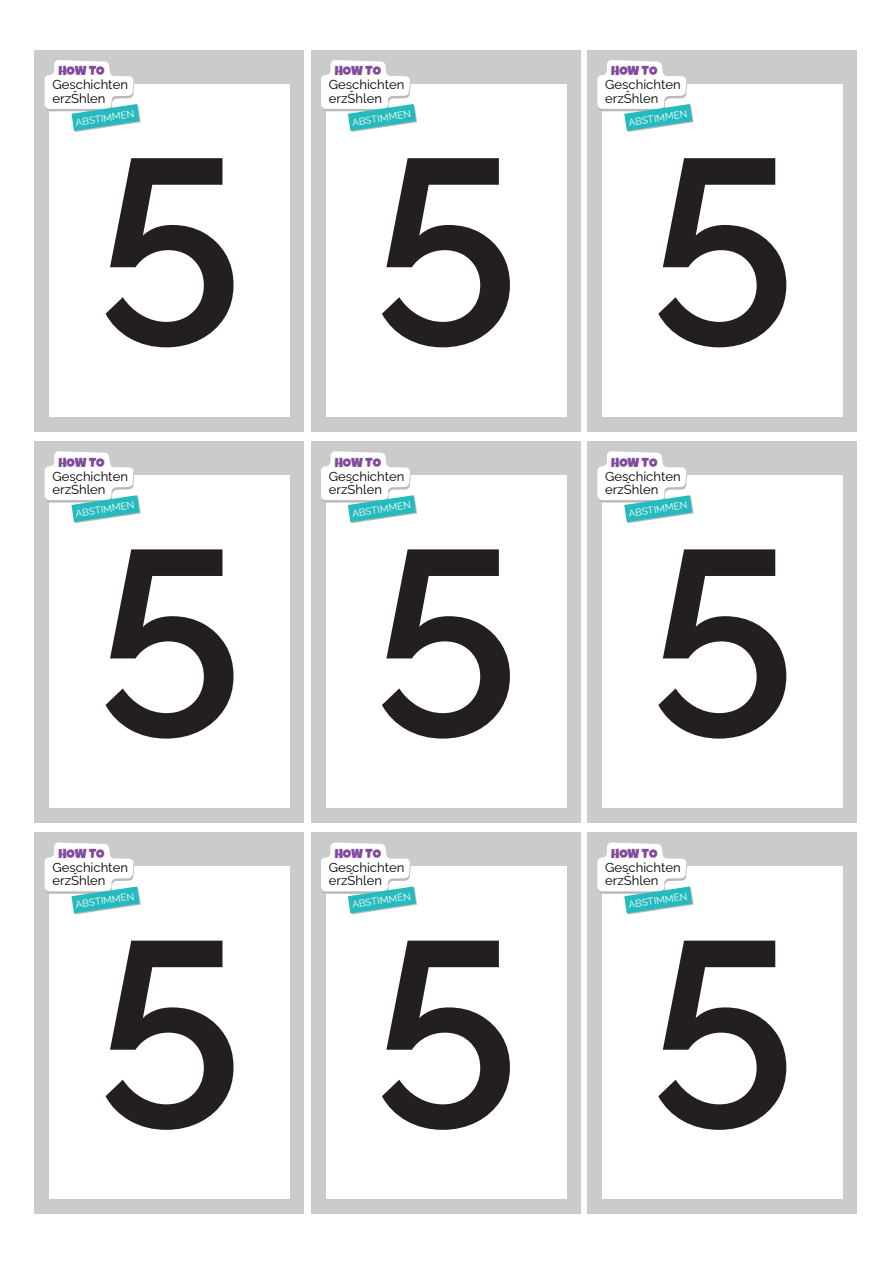
<style>
.page{position:relative;width:893px;height:1263px;background:#fff}
.page>*{position:absolute;margin:0;border:0;box-sizing:border-box;transform-origin:0 0}
.t1{font:600 262.8px "Raleway";color:#231f20}
.t2{font:13.05px/13.6px "Raleway";color:#000001}
.t3{font:13.05px "Luckiest Guy";color:#824a9b}
.t4{font:9.9px "Raleway";color:#fff}
</style>
<div class="page">
<div style="left:35px;top:50px;width:269px;height:381px;background:#cacccb"></div>
<div style="left:50px;top:84px;width:240px;height:333px;background:#fff"></div>
<svg style="left:45px;top:60px;width:96px;height:72px"></svg>
<div style="left:311px;top:50px;width:270px;height:381px;background:#cacccb"></div>
<div style="left:326px;top:84px;width:241px;height:333px;background:#fff"></div>
<svg style="left:321px;top:60px;width:96px;height:72px"></svg>
<div style="left:587px;top:50px;width:270px;height:381px;background:#cacccb"></div>
<div style="left:602px;top:84px;width:241px;height:333px;background:#fff"></div>
<svg style="left:597px;top:60px;width:96px;height:72px"></svg>
<div style="left:35px;top:441px;width:269px;height:382px;background:#cacccb"></div>
<div style="left:50px;top:475px;width:240px;height:333px;background:#fff"></div>
<svg style="left:45px;top:451px;width:96px;height:72px"></svg>
<div style="left:311px;top:441px;width:270px;height:382px;background:#cacccb"></div>
<div style="left:326px;top:475px;width:241px;height:333px;background:#fff"></div>
<svg style="left:321px;top:451px;width:96px;height:72px"></svg>
<div style="left:587px;top:441px;width:270px;height:382px;background:#cacccb"></div>
<div style="left:602px;top:475px;width:241px;height:333px;background:#fff"></div>
<svg style="left:597px;top:451px;width:96px;height:72px"></svg>
<div style="left:35px;top:832px;width:269px;height:382px;background:#cacccb"></div>
<div style="left:50px;top:867px;width:240px;height:332px;background:#fff"></div>
<svg style="left:45px;top:842px;width:96px;height:72px"></svg>
<div style="left:311px;top:832px;width:270px;height:382px;background:#cacccb"></div>
<div style="left:326px;top:867px;width:241px;height:332px;background:#fff"></div>
<svg style="left:321px;top:842px;width:96px;height:72px"></svg>
<div style="left:587px;top:832px;width:270px;height:382px;background:#cacccb"></div>
<div style="left:602px;top:867px;width:241px;height:332px;background:#fff"></div>
<svg style="left:597px;top:842px;width:96px;height:72px"></svg>
<p class="t3" style="left:58px;top:62px;width:48px">HOW TO</p>
<p class="t2" style="left:52px;top:76px;width:77px">Geschichten erzŠhlen</p>
<p class="t3" style="left:335px;top:62px;width:48px">HOW TO</p>
<p class="t2" style="left:329px;top:76px;width:77px">Geschichten erzŠhlen</p>
<p class="t3" style="left:611px;top:62px;width:48px">HOW TO</p>
<p class="t2" style="left:605px;top:76px;width:77px">Geschichten erzŠhlen</p>
<p class="t4" style="left:75px;top:114px;width:61px;rotate:-8deg">ABSTIMMEN</p>
<p class="t4" style="left:351px;top:114px;width:61px;rotate:-8deg">ABSTIMMEN</p>
<p class="t4" style="left:627px;top:114px;width:61px;rotate:-8deg">ABSTIMMEN</p>
<h1 class="t1" style="left:97px;top:6px;width:146px">5</h1>
<h1 class="t1" style="left:374px;top:6px;width:146px">5</h1>
<h1 class="t1" style="left:650px;top:6px;width:146px">5</h1>
<p class="t3" style="left:58px;top:454px;width:48px">HOW TO</p>
<p class="t2" style="left:52px;top:468px;width:77px">Geschichten erzŠhlen</p>
<p class="t3" style="left:335px;top:454px;width:48px">HOW TO</p>
<p class="t2" style="left:329px;top:468px;width:77px">Geschichten erzŠhlen</p>
<p class="t3" style="left:611px;top:454px;width:48px">HOW TO</p>
<p class="t2" style="left:605px;top:468px;width:77px">Geschichten erzŠhlen</p>
<p class="t4" style="left:75px;top:505px;width:61px;rotate:-8deg">ABSTIMMEN</p>
<p class="t4" style="left:351px;top:505px;width:61px;rotate:-8deg">ABSTIMMEN</p>
<p class="t4" style="left:627px;top:505px;width:61px;rotate:-8deg">ABSTIMMEN</p>
<h1 class="t1" style="left:97px;top:397px;width:146px">5</h1>
<h1 class="t1" style="left:374px;top:397px;width:146px">5</h1>
<h1 class="t1" style="left:650px;top:397px;width:146px">5</h1>
<p class="t3" style="left:58px;top:845px;width:48px">HOW TO</p>
<p class="t2" style="left:52px;top:859px;width:77px">Geschichten erzŠhlen</p>
<p class="t3" style="left:335px;top:845px;width:48px">HOW TO</p>
<p class="t2" style="left:329px;top:859px;width:77px">Geschichten erzŠhlen</p>
<p class="t3" style="left:611px;top:845px;width:48px">HOW TO</p>
<p class="t2" style="left:605px;top:859px;width:77px">Geschichten erzŠhlen</p>
<p class="t4" style="left:75px;top:897px;width:61px;rotate:-8deg">ABSTIMMEN</p>
<p class="t4" style="left:351px;top:897px;width:61px;rotate:-8deg">ABSTIMMEN</p>
<p class="t4" style="left:627px;top:897px;width:61px;rotate:-8deg">ABSTIMMEN</p>
<h1 class="t1" style="left:97px;top:788px;width:146px">5</h1>
<h1 class="t1" style="left:374px;top:788px;width:146px">5</h1>
<h1 class="t1" style="left:650px;top:788px;width:146px">5</h1>
</div>
